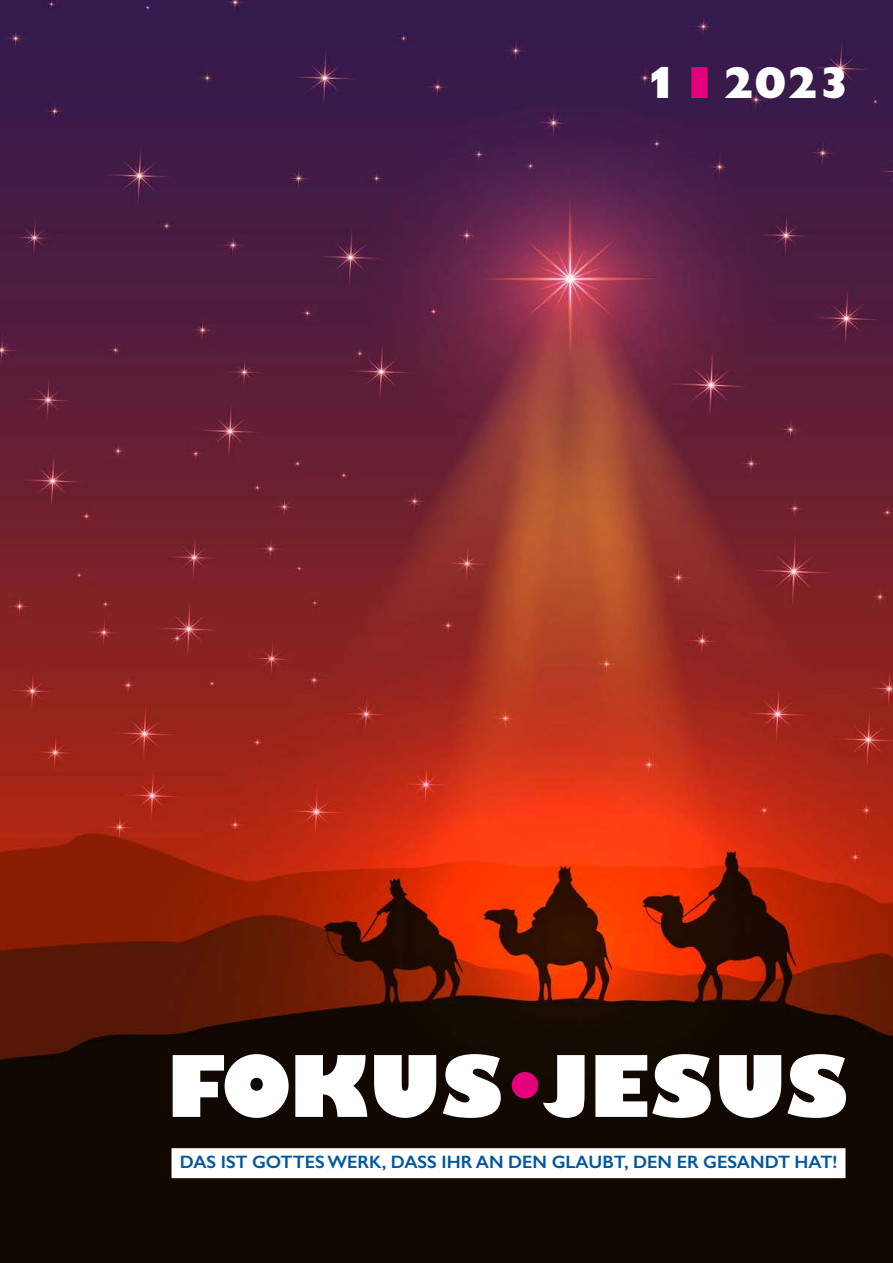
<style>
.page{position:relative;width:893px;height:1263px;background:#fff}
.page>*{position:absolute;margin:0;border:0;box-sizing:border-box;transform-origin:0 0}
.t1{font:800 82.95px "Gill Sans";letter-spacing:.005em;color:#fff}
.t2{font:800 45px "Gill Sans Nova";color:#fff;scale:1.05 1}
.t3{font:600 18px "Gill Sans";color:#00569f}
.s1{color:#e6007d}
</style>
<div class="page">
<img style="left:0;top:0;width:893px;height:1263px">
<div style="left:172px;top:1148px;width:673px;height:30px;background:#fff"></div>
<h2 class="t2" style="left:645px;top:54px;width:198px">1 <span class="s1">❚</span> 2023</h2>
<h1 class="t1" style="left:167px;top:1021px;width:682px">FOKUS<sup>.</sup>JESUS</h1>
<p class="t3" style="left:180px;top:1151px;width:659px">DAS IST GOTTES WERK, DASS IHR AN DEN GLAUBT, DEN ER GESANDT HAT!</p>
</div>
